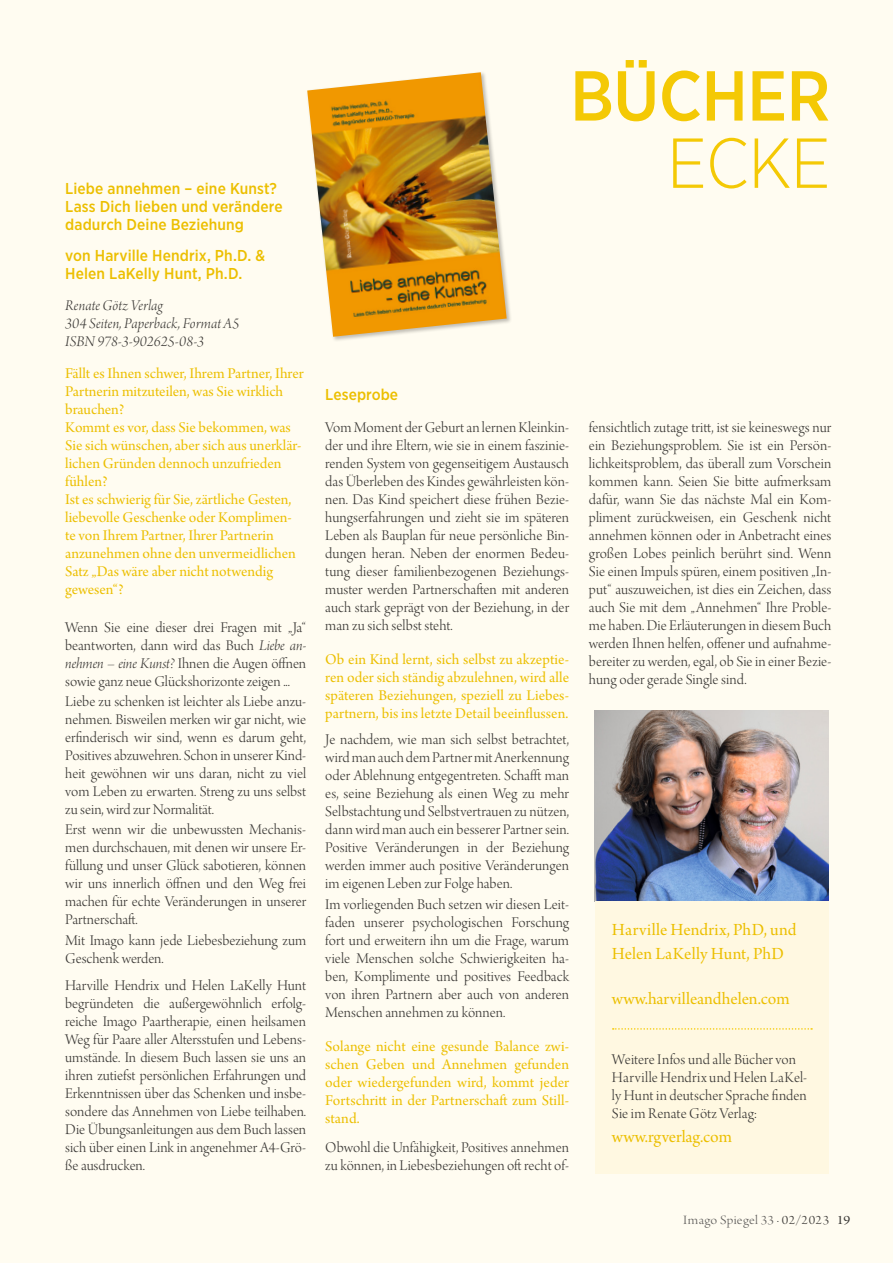
<style>
.page{position:relative;width:893px;height:1263px;background:#fffcf1}
.page>*{position:absolute;margin:0;border:0;box-sizing:border-box;transform-origin:0 0}
.t1{font:500 70.5px "Gotham Narrow";letter-spacing:-.01em;color:#f4c905}
.t2{font:300 70.5px "Gotham Narrow";color:#f4c905}
.t3{font:18px/24px "Arno Pro Subhead";color:#ecbf00}
.ZWHead{font:15.75px/18px "Arno Pro Light Display";color:#3c3a37;text-align:justify}
.ZWHead-2{font:15.75px/18px "Arno Pro Subhead";color:#ecbf00;text-align:justify}
.t4{font:500 15.75px/18px "Gotham Narrow";letter-spacing:.01em;color:#ecbf00}
.t5{font:15.75px/18px "Arno Pro Light Italic Display";letter-spacing:.01em;color:#3c3a37}
.t6{font:13.5px "Arno Pro Light Display";letter-spacing:.025em;color:#605e5c;scale:1.1 1}
.t7{font:13.5px "Arno Pro Subhead";color:#3c3a37;scale:1.1 1}
.s1{font-family:"Arno Pro Light Italic Display"}
.s2{color:#3c3a37}
</style>
<div class="page">
<div style="left:306px;top:71px;width:206px;height:271px;background:#000;opacity:.25"></div>
<img style="left:307px;top:72px;width:200px;height:265px">
<img style="left:595px;top:710px;width:234px;height:191px">
<div style="left:595px;top:901px;width:234px;height:273px;background:#fff8e1"></div>
<svg style="left:613px;top:1028px;width:199px;height:2px"></svg>
<p class="t4" style="left:65px;top:180px;width:213px">Liebe annehmen – eine Kunst?</p>
<p class="t4" style="left:65px;top:198px;width:219px">Lass Dich lieben und verändere dadurch Deine Beziehung</p>
<p class="t4" style="left:65px;top:246px;width:202px">von Harville Hendrix, Ph.D. &amp;<br>Helen LaKelly Hunt, Ph.D.</p>
<p class="t5" style="left:65px;top:297px;width:176px">Renate Götz Verlag<br>304 Seiten, Paperback, Format A5<br>ISBN 978-3-902625-08-3</p>
<p class="ZWHead-2" style="left:65px;top:365px;width:240px;text-align:left">Fällt es Ihnen schwer, Ihrem Partner, Ihrer<br>Partnerin mitzuteilen, was Sie wirklich brauchen?<br>Kommt es vor, dass Sie bekommen, was<br>Sie sich wünschen, aber sich aus unerklär&shy;lichen Gründen dennoch unzufrieden fühlen?<br>Ist es schwierig für Sie, zärtliche Gesten, liebevolle Geschenke oder Komplimen&shy;te von Ihrem Partner, Ihrer Partnerin anzunehmen ohne den unvermeidlichen<br>Satz „Das wäre aber nicht notwendig gewesen“?</p>
<p class="ZWHead" style="left:65px;top:620px;width:242px">Wenn Sie eine dieser drei Fragen mit „Ja“ beantworten, dann wird das Buch <span class="s1">Liebe an&shy;nehmen – eine Kunst?</span> Ihnen die Augen öffnen sowie ganz neue Glückshorizonte zeigen ...</p>
<p class="ZWHead" style="left:65px;top:694px;width:242px">Liebe zu schenken ist leichter als Liebe anzu&shy;nehmen. Bisweilen merken wir gar nicht, wie erfinderisch wir sind, wenn es darum geht, Positives abzuwehren. Schon in unserer Kind&shy;heit gewöhnen wir uns daran, nicht zu viel vom Leben zu erwarten. Streng zu uns selbst zu sein, wird zur Normalität.</p>
<p class="ZWHead" style="left:65px;top:822px;width:242px">Erst wenn wir die unbewussten Mechanis&shy;men durchschauen, mit denen wir unsere Er&shy;füllung und unser Glück sabotieren, können wir uns innerlich öffnen und den Weg frei machen für echte Veränderungen in unserer Partnerschaft.</p>
<p class="ZWHead" style="left:65px;top:932px;width:242px">Mit Imago kann jede Liebesbeziehung zum<br>Geschenk werden.</p>
<p class="ZWHead" style="left:65px;top:977px;width:242px">Harville Hendrix und Helen LaKelly Hunt begründeten die außergewöhnlich erfolg&shy;reiche Imago Paartherapie, einen heilsamen Weg für Paare aller Altersstufen und Lebens&shy;umstände. In diesem Buch lassen sie uns an ihren zutiefst persönlichen Erfahrungen und Erkenntnissen über das Schenken und insbe&shy;sondere das Annehmen von Liebe teilhaben.<br>Die Übungsanleitungen aus dem Buch lassen sich über einen Link in angenehmer A4-Grö&shy;ße ausdrucken.</p>
<p class="t1" style="left:570px;top:51px;width:262px">BÜCHER</p>
<p class="t2" style="left:667px;top:120px;width:165px">ECKE</p>
<p class="t4" style="left:325px;top:385px;width:74px">Leseprobe</p>
<p class="ZWHead" style="left:325px;top:419px;width:245px">Vom Moment der Geburt an lernen Kleinkin&shy;der und ihre Eltern, wie sie in einem faszinie&shy;renden System von gegenseitigem Austausch das Überleben des Kindes gewährleisten kön&shy;nen. Das Kind speichert diese frühen Bezie&shy;hungserfahrungen und zieht sie im späteren Leben als Bauplan für neue persönliche Bin&shy;dungen heran. Neben der enormen Bedeu&shy;tung dieser familienbezogenen Beziehungs&shy;muster werden Partnerschaften mit anderen auch stark geprägt von der Beziehung, in der man zu sich selbst steht.</p>
<p class="ZWHead-2" style="left:325px;top:651px;width:245px">Ob ein Kind lernt, sich selbst zu akzeptie&shy;ren oder sich ständig abzulehnen, wird alle späteren Beziehungen, speziell zu Liebes&shy;partnern, bis ins letzte Detail beeinflussen.</p>
<p class="ZWHead" style="left:325px;top:732px;width:245px">Je nachdem, wie man sich selbst betrachtet, wird man auch dem Partner mit Anerkennung oder Ablehnung entgegentreten. Schafft man es, seine Beziehung als einen Weg zu mehr Selbstachtung und Selbstvertrauen zu nützen, dann wird man auch ein besserer Partner sein.<br>Positive Veränderungen in der Beziehung werden immer auch positive Veränderungen im eigenen Leben zur Folge haben.</p>
<p class="ZWHead" style="left:325px;top:896px;width:245px">Im vorliegenden Buch setzen wir diesen Leit&shy;faden unserer psychologischen Forschung fort und erweitern ihn um die Frage, warum viele Menschen solche Schwierigkeiten ha&shy;ben, Komplimente und positives Feedback von ihren Partnern aber auch von anderen Menschen annehmen zu können.</p>
<p class="ZWHead-2" style="left:325px;top:1038px;width:245px">Solange nicht eine gesunde Balance zwi&shy;schen Geben und Annehmen gefunden oder wiedergefunden wird, kommt jeder Fortschritt in der Partnerschaft zum Still&shy;stand.</p>
<p class="ZWHead" style="left:325px;top:1139px;width:245px">Obwohl die Unfähigkeit, Positives annehmen zu können, in Liebesbeziehungen oft recht of-</p>
<p class="ZWHead" style="left:589px;top:419px;width:244px">fensichtlich zutage tritt, ist sie keineswegs nur ein Beziehungsproblem. Sie ist ein Persön&shy;lichkeitsproblem, das überall zum Vorschein kommen kann. Seien Sie bitte aufmerksam dafür, wann Sie das nächste Mal ein Kom&shy;pliment zurückweisen, ein Geschenk nicht annehmen können oder in Anbetracht eines großen Lobes peinlich berührt sind. Wenn Sie einen Impuls spüren, einem positiven „In&shy;put“ auszuweichen, ist dies ein Zeichen, dass auch Sie mit dem „Annehmen“ Ihre Proble&shy;me haben. Die Erläuterungen in diesem Buch werden Ihnen helfen, offener und aufnahme&shy;bereiter zu werden, egal, ob Sie in einer Bezie&shy;hung oder gerade Single sind.</p>
<p class="t3" style="left:612px;top:919px;width:186px">Harville Hendrix, PhD, und<br>Helen LaKelly Hunt, PhD</p>
<p class="t3" style="left:612px;top:988px;width:179px">www.harvilleandhelen.com</p>
<p class="ZWHead" style="left:612px;top:1051px;width:197px;text-align:left">Weitere Infos und alle Bücher von<br>Harville Hendrix und Helen LaKel&shy;ly Hunt in deutscher Sprache finden<br>Sie im Renate Götz Verlag:</p>
<p class="t3" style="left:612px;top:1126px;width:122px">www.rgverlag.com</p>
<p class="t6" style="left:683px;top:1213px;width:134px">Imago Spiegel 33 <span class="s2">· 02/2023</span></p>
<p class="t7" style="left:837px;top:1213px;width:14px">19</p>
</div>
